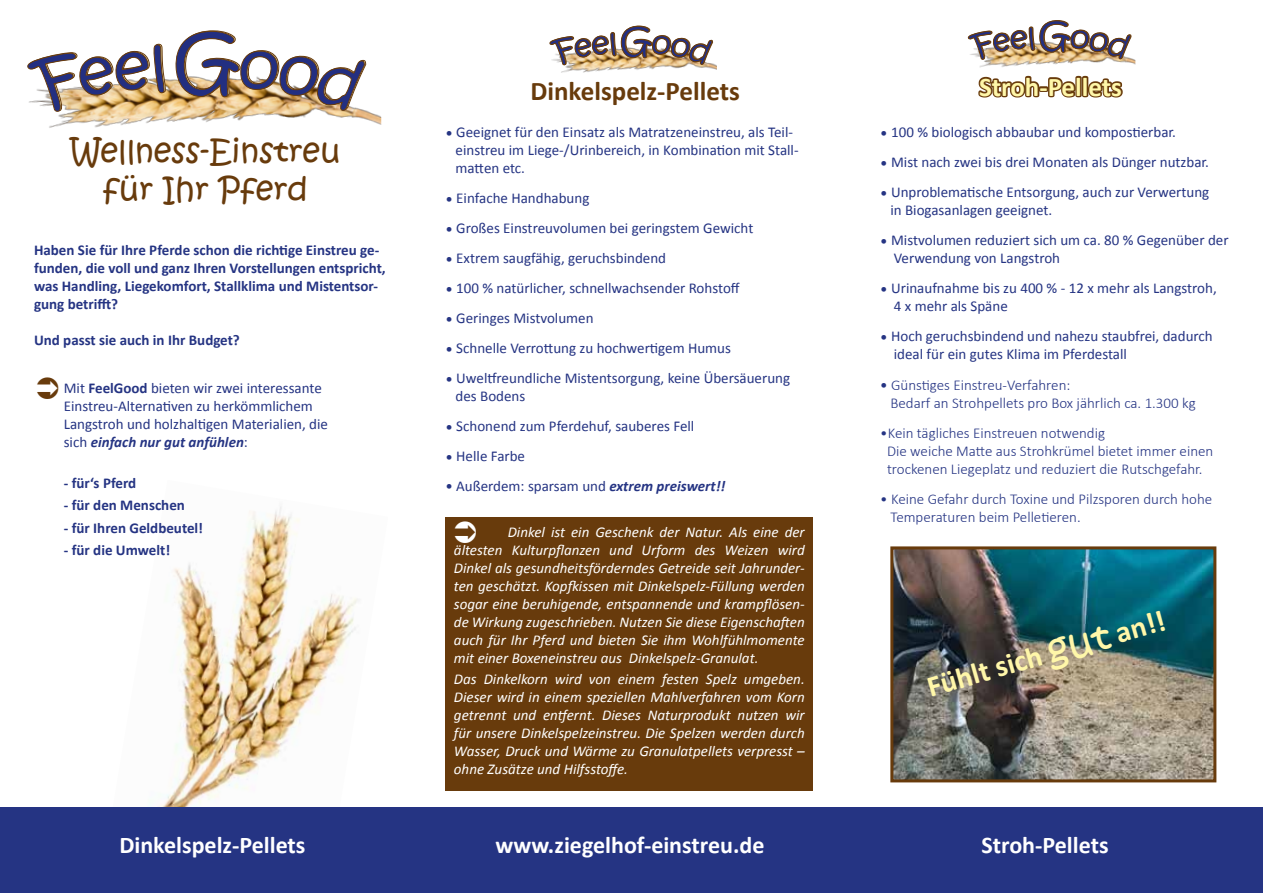
<style>
.page{position:relative;width:1263px;height:893px;background:#fff}
.page>*{position:absolute;margin:0;border:0;box-sizing:border-box;transform-origin:0 0}
.t1{font:31.5px/37.8px "Kristen ITC";color:#683b0c;text-align:center}
.t2{font:700 30px "Calibri";color:#fff7a9}
.t3{font:700 27px "Calibri";color:#683b0c}
.t4{font:700 27px "Calibri";color:#fff7a9}
.t5{font:700 24px "Calibri";color:#fff}
.t6{font:15px/18px "Calibri";color:#253483}
.t7{font:italic 15px/18px "Calibri";color:#fff;text-align:justify}
.t8{font:300 15px/18px "Calibri";color:#253483}
.t9{font:700 15px/18px "Calibri";color:#253483}
.s1{font-weight:700}
.s2{font-weight:700;font-style:italic}
.s3{font-weight:400}
.s4{font-family:"Kristen ITC";font-weight:400;font-size:39px}
</style>
<div class="page">
<img style="left:894px;top:550px;width:318px;height:228px">
<div style="left:890px;top:546px;width:326px;height:236px;border:3px solid #683b0c"></div>
<img style="left:49px;top:30px;width:332px;height:98px">
<svg style="left:27px;top:44px;width:139px;height:68px"></svg>
<svg style="left:176px;top:31px;width:190px;height:80px"></svg>
<img style="left:561px;top:25px;width:156px;height:48px">
<svg style="left:549px;top:26px;width:164px;height:39px"></svg>
<img style="left:979px;top:34px;width:156px;height:34px">
<svg style="left:967px;top:20px;width:164px;height:40px"></svg>
<svg style="left:978px;top:75px;width:145px;height:23px"></svg>
<div style="left:445px;top:517px;width:368px;height:274px;background:#683b0c"></div>
<img style="left:112px;top:506px;width:276px;height:302px">
<div style="left:0;top:808px;width:1263px;height:85px;background:#253483"></div>
<h1 class="t1" style="left:71px;top:133px;width:271px">Wellness-Einstreu für Ihr Pferd</h1>
<p class="t9" style="left:34px;top:241px;width:353px">Haben Sie für Ihre Pferde schon die richtige Einstreu ge&shy;funden, die voll und ganz Ihren Vorstellungen entspricht, was Handling, Liegekomfort, Stallklima und Mistentsor&shy;gung betrifft?</p>
<p class="t9" style="left:34px;top:331px;width:207px">Und passt sie auch in Ihr Budget?</p>
<p class="t6" style="left:64px;top:379px;width:266px">Mit <span class="s1">FeelGood</span> bieten wir zwei interessante Einstreu-Alternativen zu herkömmlichem Langstroh und holzhaltigen Materialien, die sich <span class="s2">einfach nur gut anfühlen</span>:</p>
<p class="t9" style="left:64px;top:474px;width:74px">- für‘s Pferd</p>
<p class="t9" style="left:64px;top:496px;width:123px">- für den Menschen</p>
<p class="t9" style="left:64px;top:519px;width:141px">- für Ihren Geldbeutel!</p>
<p class="t9" style="left:64px;top:541px;width:108px">- für die Umwelt!</p>
<h3 class="t3" style="left:530px;top:74px;width:211px">Dinkelspelz-Pellets</h3>
<h3 class="t4" style="left:979px;top:70px;width:144px">Stroh-Pellets</h3>
<p class="t6" style="left:456px;top:123px;width:345px;text-indent:-10px">• Geeignet für den Einsatz als Matratzeneinstreu, als Teil&shy;einstreu im Liege-/Urinbereich, in Kombination mit Stall&shy;matten etc.</p>
<p class="t6" style="left:445px;top:189px;width:146px">• Einfache Handhabung</p>
<p class="t6" style="left:445px;top:219px;width:309px">• Großes Einstreuvolumen bei geringstem Gewicht</p>
<p class="t6" style="left:445px;top:249px;width:222px">• Extrem saugfähig, geruchsbindend</p>
<p class="t6" style="left:445px;top:279px;width:296px">• 100 % natürlicher, schnellwachsender Rohstoff</p>
<p class="t6" style="left:445px;top:309px;width:150px">• Geringes Mistvolumen</p>
<p class="t6" style="left:445px;top:339px;width:287px">• Schnelle Verrottung zu hochwertigem Humus</p>
<p class="t6" style="left:456px;top:369px;width:336px;text-indent:-10px">• Uweltfreundliche Mistentsorgung, keine Übersäuerung des Bodens</p>
<p class="t6" style="left:445px;top:417px;width:250px">• Schonend zum Pferdehuf, sauberes Fell</p>
<p class="t6" style="left:445px;top:447px;width:81px">• Helle Farbe</p>
<p class="t6" style="left:445px;top:477px;width:282px">• Außerdem: sparsam und <span class="s2">extrem preiswert!!</span></p>
<p class="t7" style="left:454px;top:522px;width:352px;text-indent:54px">Dinkel ist ein Geschenk der Natur. Als eine der ältesten Kulturpflanzen und Urform des Weizen wird Dinkel als gesundheitsförderndes Getreide seit Jahrunder&shy;ten geschätzt. Kopfkissen mit Dinkelspelz-Füllung werden sogar eine beruhigende, entspannende und krampflösen&shy;de Wirkung zugeschrieben. Nutzen Sie diese Eigenschaften auch für Ihr Pferd und bieten Sie ihm Wohlfühlmomente mit einer Boxeneinstreu aus Dinkelspelz-Granulat.</p>
<p class="t7" style="left:454px;top:669px;width:352px">Das Dinkelkorn wird von einem festen Spelz umgeben.<br>Dieser wird in einem speziellen Mahlverfahren vom Korn getrennt und entfernt. Dieses Naturprodukt nutzen wir für unsere Dinkelspelzeinstreu. Die Spelzen werden durch Wasser, Druck und Wärme zu Granulatpellets verpresst – ohne Zusätze und Hilfsstoffe.</p>
<p class="t6" style="left:880px;top:123px;width:297px">• 100 % biologisch abbaubar und kompostierbar.</p>
<p class="t6" style="left:880px;top:153px;width:330px">• Mist nach zwei bis drei Monaten als Dünger nutzbar.</p>
<p class="t6" style="left:890px;top:183px;width:320px;text-indent:-10px">• Unproblematische Entsorgung, auch zur Verwertung in Biogasanlagen geeignet.</p>
<p class="t6" style="left:894px;top:231px;width:336px;text-indent:-14px">• Mistvolumen reduziert sich um ca. 80 % Gegenüber der<br>Verwendung von Langstroh</p>
<p class="t6" style="left:894px;top:279px;width:324px;text-indent:-14px">• Urinaufnahme bis zu 400 % - 12 x mehr als Langstroh,<br>4 x mehr als Späne</p>
<p class="t6" style="left:894px;top:327px;width:320px;text-indent:-14px">• Hoch geruchsbindend und nahezu staubfrei, dadurch ideal für ein gutes Klima im Pferdestall</p>
<p class="t8" style="left:890px;top:376px;width:307px;text-indent:-10px"><span class="s3">•</span> Günstiges Einstreu-Verfahren:<br>Bedarf an Strohpellets pro Box jährlich ca. 1.300 kg</p>
<p class="t8" style="left:887px;top:424px;width:328px;text-indent:-7px">•Kein tägliches Einstreuen notwendig<br>Die weiche Matte aus Strohkrümel bietet immer einen trockenen Liegeplatz und reduziert die Rutschgefahr.</p>
<p class="t8" style="left:890px;top:490px;width:323px;text-indent:-10px">• Keine Gefahr durch Toxine und Pilzsporen durch hohe<br>Temperaturen beim Pelletieren.</p>
<h2 class="t2" style="left:922px;top:669px;width:248px;rotate:-16deg">Fühlt sich <span class="s4">gut</span> an!!</h2>
<h3 class="t5" style="left:119px;top:830px;width:188px">Dinkelspelz-Pellets</h3>
<h3 class="t5" style="left:495px;top:830px;width:270px">www.ziegelhof-einstreu.de</h3>
<h3 class="t5" style="left:981px;top:830px;width:129px">Stroh-Pellets</h3>
</div>
